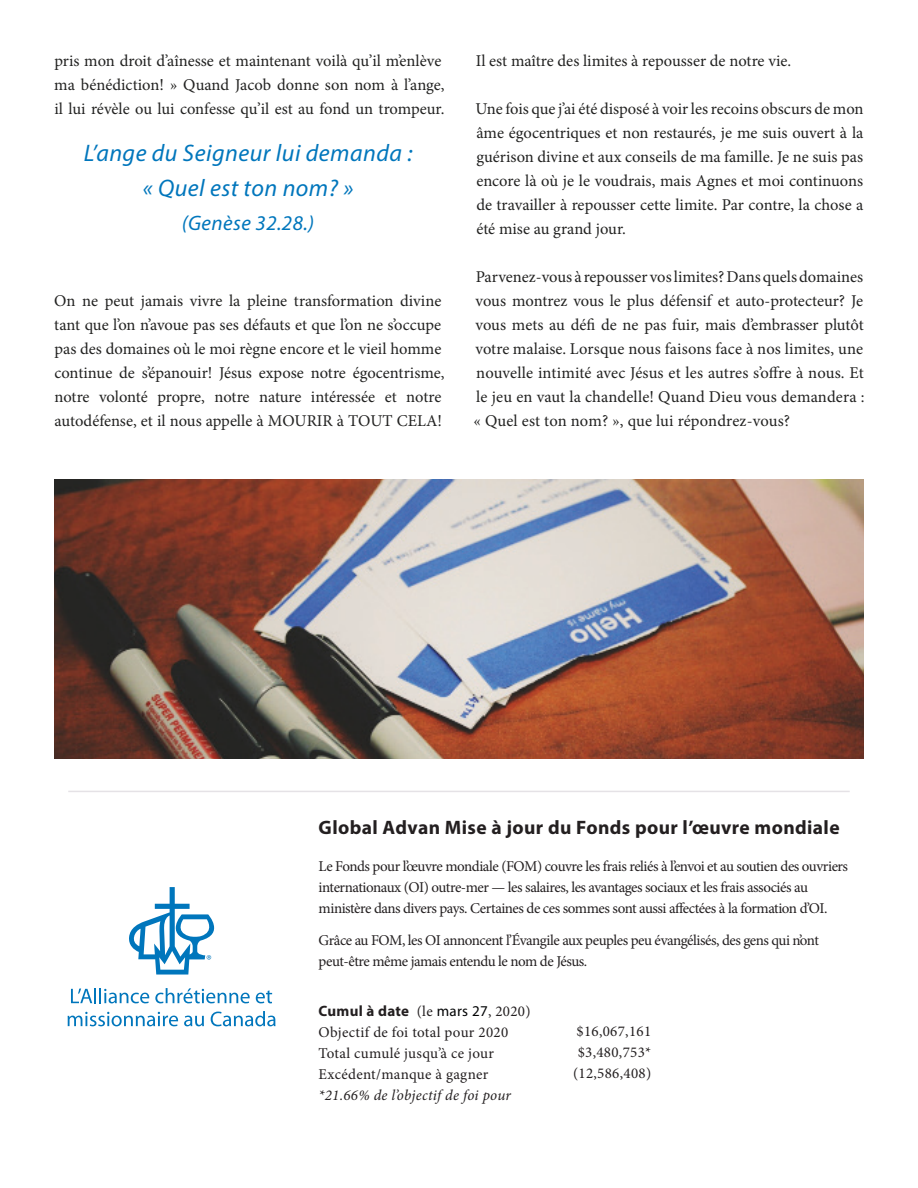
<style>
.page{position:relative;width:918px;height:1188px;background:#fff}
.page>*{position:absolute;margin:0;border:0;box-sizing:border-box;transform-origin:0 0}
.Quotes{font:italic 24px/34.5px "Myriad Pro";letter-spacing:.02em;color:#0076bc;text-align:center}
.Quotes-2{font:italic 21px "Myriad Pro";letter-spacing:.02em;color:#0076bc}
.t1{font:700 19.5px "Myriad Pro";letter-spacing:.02em;color:#231f20}
.Paragraph_Style_1{font:16.5px/24px "Minion Pro";color:#222221}
.t2{font:15px/21px "Minion Pro";letter-spacing:-.03em;color:#231f20}
.t3{font:15px/21px "Minion Pro";letter-spacing:.02em;color:#231f20}
.t4{font:italic 15px "Minion Pro";letter-spacing:.015em;color:#231f20}
.t5{font:700 15px "Myriad Pro";letter-spacing:.02em;color:#231f20}
.s1{font-family:"Minion Pro";font-weight:400}
.s2{font-weight:400;color:#020304}
</style>
<div class="page">
<hr style="left:68px;top:791px;width:782px;height:1px;background:#e5e2e6">
<svg style="left:71px;top:988px;width:78px;height:15px"></svg>
<svg style="left:155px;top:988px;width:95px;height:15px"></svg>
<svg style="left:256px;top:990px;width:16px;height:13px"></svg>
<svg style="left:68px;top:1012px;width:110px;height:14px"></svg>
<svg style="left:184px;top:1016px;width:20px;height:10px"></svg>
<svg style="left:211px;top:1011px;width:65px;height:15px"></svg>
<svg style="left:129px;top:887px;width:86px;height:88px"></svg>
<img style="left:54px;top:480px;width:810px;height:278px">
<p class="Paragraph_Style_1" style="left:54px;top:49px;width:392px">pris mon droit d’aînesse et maintenant voilà qu’il m’enlève ma bénédiction! » Quand Jacob donne son nom à l’ange, il lui révèle ou lui confesse qu’il est au fond un trompeur.</p>
<p class="Quotes" style="left:84px;top:136px;width:330px">L’ange du Seigneur lui demanda : « Quel est ton nom? »</p>
<p class="Quotes-2" style="left:182px;top:210px;width:134px">(Genèse 32.28.)</p>
<p class="Paragraph_Style_1" style="left:54px;top:289px;width:392px">On ne peut jamais vivre la pleine transformation divine tant que l’on n’avoue pas ses défauts et que l’on ne s’occupe pas des domaines où le moi règne encore et le vieil homme continue de s’épanouir! Jésus expose notre égocentrisme, notre volonté propre, notre nature intéressée et notre autodéfense, et il nous appelle à MOURIR à TOUT CELA!</p>
<p class="Paragraph_Style_1" style="left:476px;top:49px;width:317px">Il est maître des limites à repousser de notre vie.</p>
<p class="Paragraph_Style_1" style="left:475px;top:97px;width:390px;text-align:justify">Une fois que j’ai été disposé à voir les recoins obscurs de mon âme égocentriques et non restaurés, je me suis ouvert à la guérison divine et aux conseils de ma famille. Je ne suis pas encore là où je le voudrais, mais Agnes et moi continuons de travailler à repousser cette limite. Par contre, la chose a été mise au grand jour.</p>
<p class="Paragraph_Style_1" style="left:474px;top:265px;width:392px;text-align:justify">Parvenez-vous à repousser vos limites? Dans quels domaines vous montrez vous le plus défensif et auto-protecteur? Je vous mets au défi de ne pas fuir, mais d’embrasser plutôt votre malaise. Lorsque nous faisons face à nos limites, une nouvelle intimité avec Jésus et les autres s’offre à nous. Et le jeu en vaut la chandelle! Quand Dieu vous demandera : « Quel est ton nom? », que lui répondrez-vous?</p>
<p class="t1" style="left:319px;top:814px;width:523px">Global Advan Mise à jour du Fonds pour l’œuvre mondiale</p>
<p class="t2" style="left:319px;top:856px;width:531px">Le Fonds pour l’œuvre mondiale (FOM) couvre les frais reliés à l’envoi et au soutien des ouvriers internationaux (OI) outre-mer — les salaires, les avantages sociaux et les frais associés au ministère dans divers pays. Certaines de ces sommes sont aussi affectées à la formation d’OI.</p>
<p class="t2" style="left:319px;top:930px;width:502px">Grâce au FOM, les OI annoncent l’Évangile aux peuples peu évangélisés, des gens qui n’ont peut-être même jamais entendu le nom de Jésus.</p>
<p class="t5" style="left:319px;top:1001px;width:214px">Cumul à date <span class="s1">(le</span> <span class="s2">mars 27</span><span class="s1">, 2020)</span></p>
<p class="t3" style="left:319px;top:1022px;width:191px">Objectif de foi total pour 2020</p>
<p class="t3" style="left:319px;top:1043px;width:177px">Total cumulé jusqu’à ce jour<br>Excédent/manque à gagner</p>
<p class="t4" style="left:319px;top:1085px;width:194px">*21.66% de l’objectif de foi pour</p>
<p class="t2" style="left:577px;top:1021px;width:76px">$16,067,161</p>
<p class="t2" style="left:578px;top:1042px;width:75px">$3,480,753*</p>
<p class="t2" style="left:573px;top:1063px;width:80px">(12,586,408)</p>
</div>
